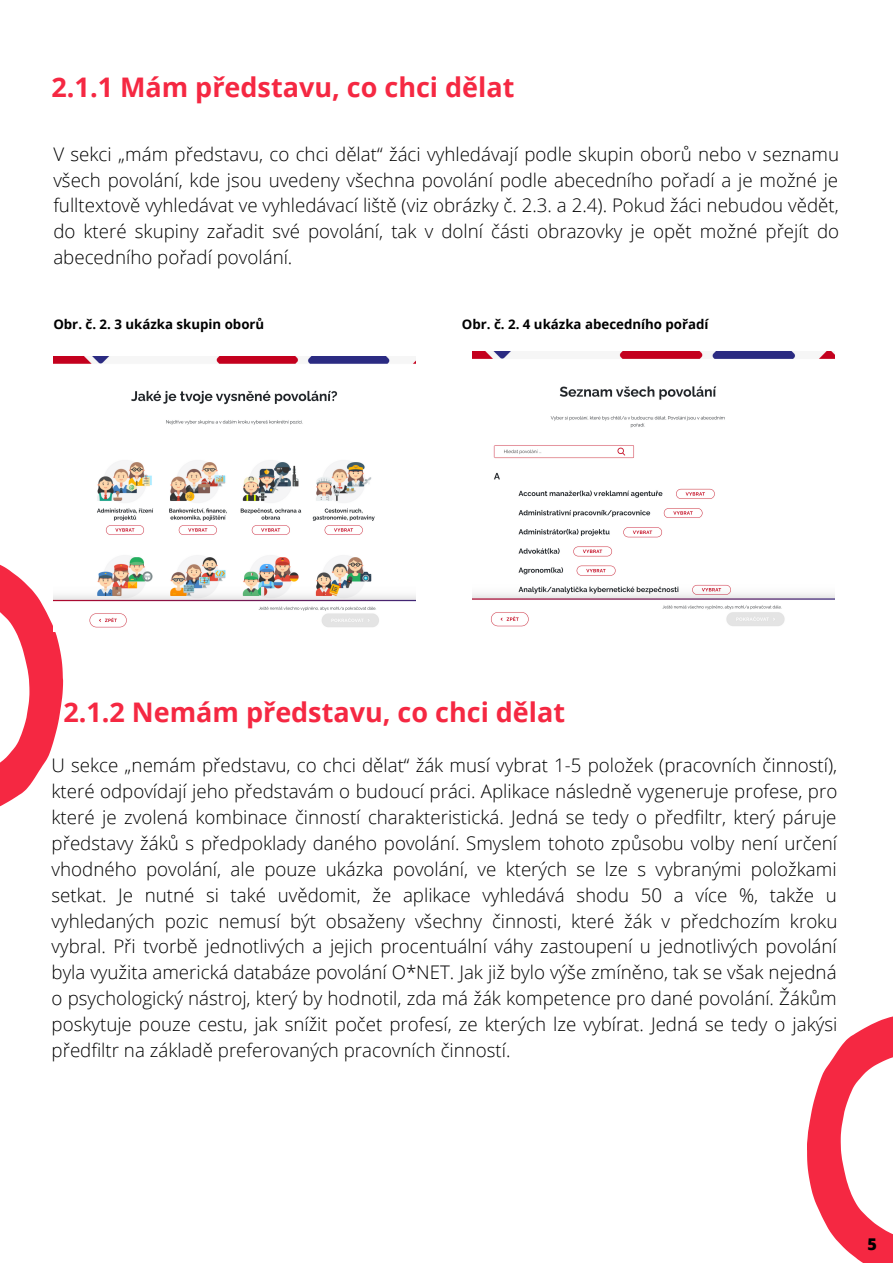
<style>
.page{position:relative;width:893px;height:1264px;background:#fff}
.page>*{position:absolute;margin:0;border:0;box-sizing:border-box;transform-origin:0 0}
.t1{font:700 27px "Open Sans";color:#f52842}
.t2{font:300 18.75px/25.8px "Open Sans";color:#000;text-align:justify}
.t3{font:800 16.2px "Open Sans";color:#000}
.t4{font:700 13.2px "Open Sans";color:#000}
</style>
<div class="page">
<svg style="left:0;top:564px;width:63px;height:243px"></svg>
<svg style="left:807px;top:1016px;width:85px;height:246px"></svg>
<img style="left:53px;top:356px;width:362px;height:275px">
<img style="left:472px;top:352px;width:362px;height:275px">
<p class="t1" style="left:52px;top:68px;width:464px">2.1.1 Mám představu, co chci dělat</p>
<p class="t2" style="left:53px;top:140px;width:787px">V sekci „mám představu, co chci dělat“ žáci vyhledávají podle skupin oborů nebo v seznamu všech povolání, kde jsou uvedeny všechna povolání podle abecedního pořadí a je možné je fulltextově vyhledávat ve vyhledávací liště (viz obrázky č. 2.3. a 2.4). Pokud žáci nebudou vědět, do které skupiny zařadit své povolání, tak v dolní části obrazovky je opět možné přejít do abecedního pořadí povolání.</p>
<p class="t4" style="left:53px;top:315px;width:212px">Obr. č. 2. 3 ukázka skupin oborů</p>
<p class="t4" style="left:462px;top:315px;width:248px">Obr. č. 2. 4 ukázka abecedního pořadí</p>
<p class="t1" style="left:63px;top:693px;width:503px">2.1.2 Nemám představu, co chci dělat</p>
<p class="t2" style="left:52px;top:752px;width:787px">U sekce „nemám představu, co chci dělat“ žák musí vybrat 1-5 položek (pracovních činností), které odpovídají jeho představám o budoucí práci. Aplikace následně vygeneruje profese, pro které je zvolená kombinace činností charakteristická. Jedná se tedy o předfiltr, který páruje představy žáků s předpoklady daného povolání. Smyslem tohoto způsobu volby není určení vhodného povolání, ale pouze ukázka povolání, ve kterých se lze s vybranými položkami setkat. Je nutné si také uvědomit, že aplikace vyhledává shodu 50 a více %, takže u vyhledaných pozic nemusí být obsaženy všechny činnosti, které žák v předchozím kroku vybral. Při tvorbě jednotlivých a jejich procentuální váhy zastoupení u jednotlivých povolání byla využita americká databáze povolání O*NET. Jak již bylo výše zmíněno, tak se však nejedná o psychologický nástroj, který by hodnotil, zda má žák kompetence pro dané povolání. Žákům poskytuje pouze cestu, jak snížit počet profesí, ze kterých lze vybírat. Jedná se tedy o jakýsi předfiltr na základě preferovaných pracovních činností.</p>
<p class="t3" style="left:867px;top:1232px;width:11px">5</p>
</div>
